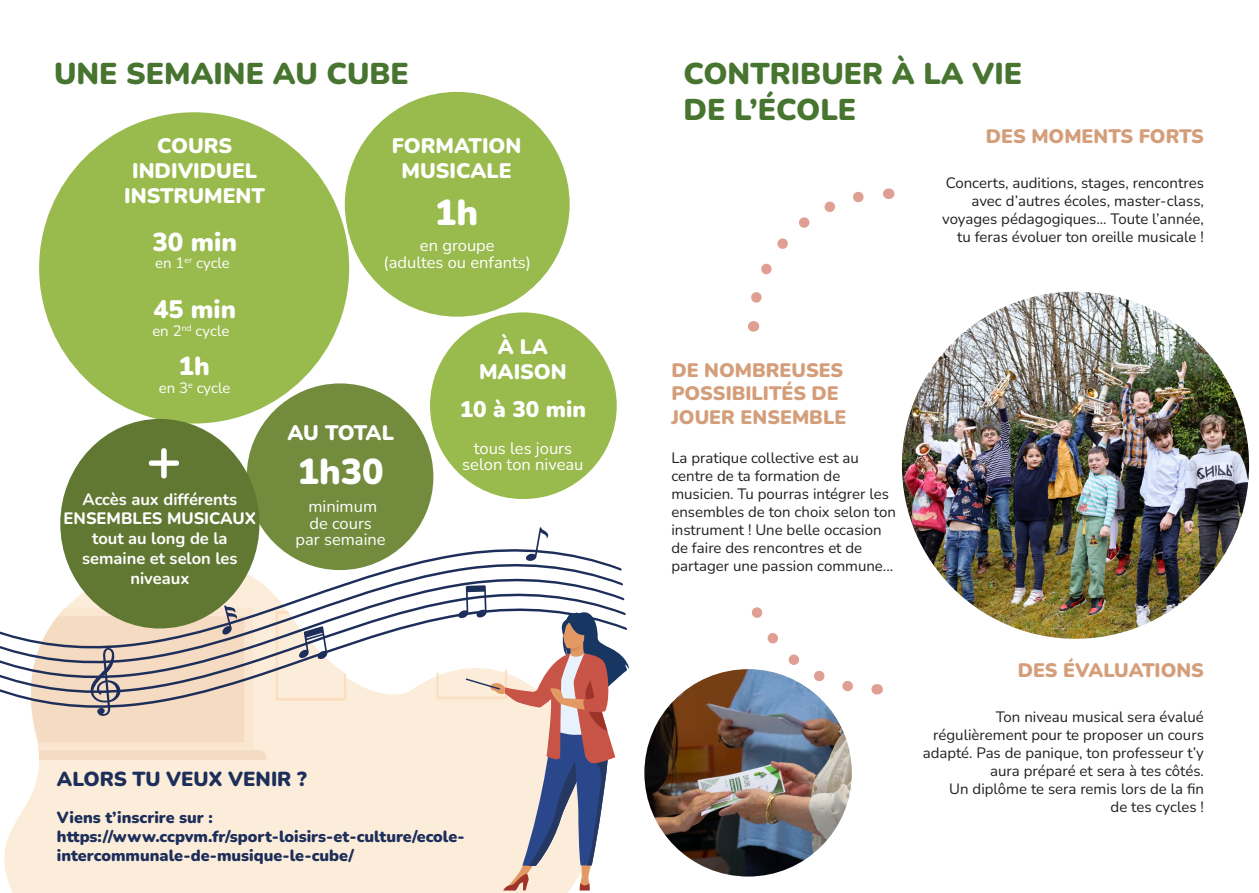
<style>
.page{position:relative;width:1259px;height:893px;background:#fff}
.page>*{position:absolute;margin:0;border:0;box-sizing:border-box;transform-origin:0 0}
.t1{font:700 60px "Nunito";color:#fff}
.t2{font:900 35.85px "Nunito";color:#fff}
.t3{font:900 30px "Nunito";color:#47752f}
.t4{font:900 25.8px "Nunito";color:#fff}
.t5{font:900 25.2px "Nunito";color:#fff}
.t6{font:900 22.5px "Nunito";color:#fff}
.t7{font:900 21px/25.2px "Nunito";color:#fff;text-align:center}
.t8{font:900 20.25px "Nunito";color:#1c2e59}
.Style_de_paragraphe_1{font:900 19.5px/23.4px "Nunito";color:#d49e7a}
.t9{font:16.5px "Nunito";color:#fff}
.t10{font:700 16.5px/19.8px "Nunito";color:#fff;text-align:center}
.t11{font:900 16.05px/19.4px "Nunito";color:#1c2e59}
.t12{font:15px/18px "Nunito";color:#231f20;text-align:right}
.t13{font:15px "Nunito";color:#fff}
.s1{font-weight:800}
</style>
<div class="page">
<svg style="left:736px;top:188px;width:296px;height:507px"></svg>
<div style="left:898px;top:135px;width:165px;height:252px;background:#fff"></div>
<div style="left:671px;top:343px;width:227px;height:253px;background:#fff"></div>
<svg style="left:4px;top:538px;width:586px;height:355px;background:#fceedd"></svg>
<svg style="left:4px;top:545px;width:591px;height:15px"></svg>
<svg style="left:4px;top:560px;width:618px;height:15px"></svg>
<svg style="left:4px;top:575px;width:619px;height:15px"></svg>
<svg style="left:4px;top:590px;width:432px;height:15px"></svg>
<svg style="left:0;top:605px;width:436px;height:106px"></svg>
<svg style="left:525px;top:527px;width:26px;height:34px"></svg>
<svg style="left:276px;top:611px;width:70px;height:90px"></svg>
<svg style="left:31px;top:605px;width:236px;height:155px;background:#dfccbb"></svg>
<svg style="left:436px;top:585px;width:193px;height:305px"></svg>
<div style="left:39px;top:112px;width:310px;height:312px;background:#99ba4d;border-radius:50%"></div>
<div style="left:345px;top:92px;width:224px;height:225px;background:#99ba4d;border-radius:50%"></div>
<div style="left:247px;top:383px;width:186px;height:187px;background:#728b3c;border-radius:50%"></div>
<div style="left:430px;top:312px;width:187px;height:187px;background:#99ba4d;border-radius:50%"></div>
<div style="left:910px;top:663px;width:294px;height:159px;background:#fff"></div>
<img style="left:902px;top:292px;width:347px;height:347px;border-radius:174px">
<img style="left:644px;top:669px;width:208px;height:207px;border-radius:104px">
<div style="left:60px;top:419px;width:199px;height:209px;background:#617833;border-radius:50%"></div>
<p class="t3" style="left:54px;top:52px;width:356px">UNE SEMAINE AU CUBE</p>
<p class="t3" style="left:683px;top:52px;width:340px">CONTRIBUER À LA VIE</p>
<p class="t3" style="left:683px;top:88px;width:174px">DE L’ÉCOLE</p>
<p class="t7" style="left:157px;top:132px;width:77px">COURS</p>
<p class="t7" style="left:132px;top:157px;width:127px">INDIVIDUEL</p>
<p class="t7" style="left:124px;top:182px;width:142px">INSTRUMENT</p>
<p class="t4" style="left:152px;top:224px;width:86px">30 min</p>
<p class="t13" style="left:155px;top:252px;width:76px">en 1<sup>er</sup> cycle</p>
<p class="t5" style="left:153px;top:291px;width:84px">45 min</p>
<p class="t13" style="left:152px;top:320px;width:79px">en 2<sup>nd</sup> cycle</p>
<p class="t4" style="left:179px;top:347px;width:33px">1h</p>
<p class="t13" style="left:159px;top:377px;width:73px">en 3<sup>e</sup> cycle</p>
<p class="t1" style="left:146px;top:417px;width:38px">+</p>
<p class="t10" style="left:64px;top:488px;width:194px">Accès aux différents<br><span class="s1">ENSEMBLES MUSICAUX</span></p>
<p class="t10" style="left:92px;top:528px;width:137px">tout au long de la</p>
<p class="t10" style="left:82px;top:548px;width:157px">semaine et selon les niveaux</p>
<p class="t7" style="left:392px;top:132px;width:131px">FORMATION<br>MUSICALE</p>
<p class="t2" style="left:435px;top:186px;width:45px">1h</p>
<p class="t9" style="left:420px;top:234px;width:76px">en groupe</p>
<p class="t9" style="left:383px;top:250px;width:149px">(adultes ou enfants)</p>
<p class="t7" style="left:498px;top:333px;width:52px">À LA</p>
<p class="t7" style="left:479px;top:358px;width:89px">MAISON</p>
<p class="t7" style="left:287px;top:419px;width:108px">AU TOTAL</p>
<p class="t2" style="left:297px;top:446px;width:88px">1h30</p>
<p class="t9" style="left:308px;top:495px;width:70px">minimum</p>
<p class="t9" style="left:309px;top:511px;width:64px">de cours</p>
<p class="t9" style="left:296px;top:528px;width:92px">par semaine</p>
<p class="t6" style="left:460px;top:393px;width:128px">10 à 30 min</p>
<p class="t9" style="left:474px;top:437px;width:100px">tous les jours</p>
<p class="t9" style="left:462px;top:453px;width:123px">selon ton niveau</p>
<p class="t8" style="left:57px;top:764px;width:251px">ALORS TU VEUX VENIR ?</p>
<p class="t11" style="left:57px;top:807px;width:157px">Viens t’inscrire sur :</p>
<p class="t11" style="left:57px;top:826px;width:409px">https://www.ccpvm.fr/sport-loisirs-et-culture/ecole&shy;intercommunale-de-musique-le-cube/</p>
<p class="Style_de_paragraphe_1" style="left:986px;top:123px;width:219px">DES MOMENTS FORTS</p>
<p class="t12" style="left:942px;top:173px;width:263px">Concerts, auditions, stages, rencontres avec d’autres écoles, master-class, voyages pédagogiques... Toute l’année,</p>
<p class="t12" style="left:957px;top:227px;width:248px">tu feras évoluer ton oreille musicale !</p>
<p class="Style_de_paragraphe_1" style="left:671px;top:358px;width:176px">DE NOMBREUSES<br>POSSIBILITÉS DE<br>JOUER ENSEMBLE</p>
<p class="t12" style="left:671px;top:449px;width:226px;text-align:left">La pratique collective est au centre de ta formation de musicien. Tu pourras intégrer les ensembles de ton choix selon ton instrument ! Une belle occasion de faire des rencontres et de partager une passion commune...</p>
<p class="Style_de_paragraphe_1" style="left:1018px;top:658px;width:187px">DES ÉVALUATIONS</p>
<p class="t12" style="left:922px;top:707px;width:283px">Ton niveau musical sera évalué régulièrement pour te proposer un cours adapté. Pas de panique, ton professeur t’y aura préparé et sera à tes côtés.</p>
<p class="t12" style="left:949px;top:779px;width:256px">Un diplôme te sera remis lors de la fin de tes cycles !</p>
</div>
